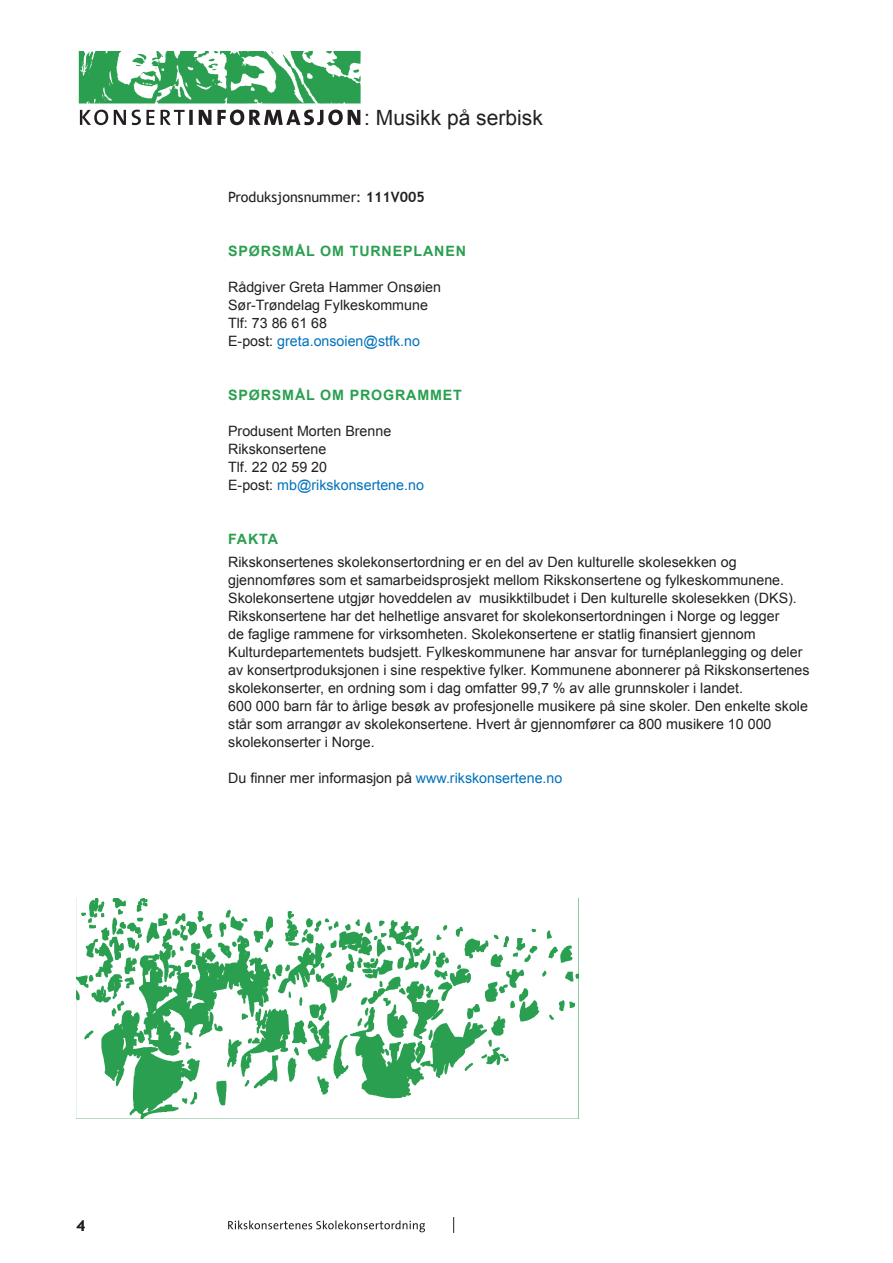
<style>
.page{position:relative;width:893px;height:1263px;background:#fff}
.page>*{position:absolute;margin:0;border:0;box-sizing:border-box;transform-origin:0 0}
.t1{font:21px "Arial";color:#231f20}
.t2{font:700 15px "Trebuchet MS";color:#231f20}
.t3{font:14.25px/18px "Arial";color:#231f20}
.t4{font:700 14.25px "Arial";letter-spacing:.06em;color:#2a9f50}
.t5{font:14.25px "Trebuchet MS";color:#231f20}
.s1{font-weight:700}
.s2{color:#0072bc}
</style>
<div class="page">
<svg style="left:79px;top:51px;width:282px;height:53px"></svg>
<svg style="left:148px;top:909px;width:430px;height:210px"></svg>
<img style="left:76px;top:898px;width:72px;height:221px">
<svg style="left:228px;top:1220px;width:197px;height:12px"></svg>
<svg style="left:80px;top:110px;width:280px;height:15px"></svg>
<svg style="left:453px;top:1217px;width:1px;height:16px"></svg>
<h1 class="t1" style="left:364px;top:104px;width:180px">: Musikk på serbisk</h1>
<p class="t5" style="left:228px;top:188px;width:198px">Produksjonsnummer: <span class="s1">111V005</span></p>
<p class="t4" style="left:228px;top:241px;width:239px">SPØRSMÅL OM TURNEPLANEN</p>
<p class="t3" style="left:228px;top:278px;width:215px">Rådgiver Greta Hammer Onsøien<br>Sør-Trøndelag Fylkeskommune<br>Tlf: 73 86 61 68<br>E-post: <span class="s2">greta.onsoien@stfk.no</span></p>
<p class="t4" style="left:228px;top:385px;width:235px">SPØRSMÅL OM PROGRAMM ET</p>
<p class="t3" style="left:228px;top:422px;width:197px">Produsent Morten Brenne<br>Rikskonsertene<br>Tlf. 22 02 59 20<br>E-post: <span class="s2">mb@rikskonsertene.no</span></p>
<p class="t4" style="left:228px;top:529px;width:51px">FAKTA</p>
<p class="t3" style="left:228px;top:554px;width:583px">Rikskonsertenes skolekonsertordning er en del av Den kulturelle skolesekken og gjennomføres som et samarbeidsprosjekt mellom Rikskonsertene og fylkeskommunene.<br>Skolekonsertene utgjør hoveddelen av musikktilbudet i Den kulturelle skolesekken (DKS).<br>Rikskonsertene har det helhetlige ansvaret for skolekonsertordningen i Norge og legger<br>de faglige rammene for virksomheten. Skolekonsertene er statlig finansiert gjennom Kulturdepartementets budsjett. Fylkeskommunene har ansvar for turnéplanlegging og deler av konsertproduksjonen i sine respektive fylker. Kommunene abonnerer på Rikskonsertenes skolekonserter, en ordning som i dag omfatter 99,7 % av alle grunnskoler i landet.<br>600 000 barn får to årlige besøk av profesjonelle musikere på sine skoler. Den enkelte skole står som arrangør av skolekonsertene. Hvert år gjennomfører ca 800 musikere 10 000 skolekonserter i Norge.</p>
<p class="t3" style="left:228px;top:770px;width:336px">Du finner mer informasjon på <span class="s2">www.rikskonsertene.no</span></p>
<p class="t2" style="left:77px;top:1216px;width:10px">4</p>
</div>
